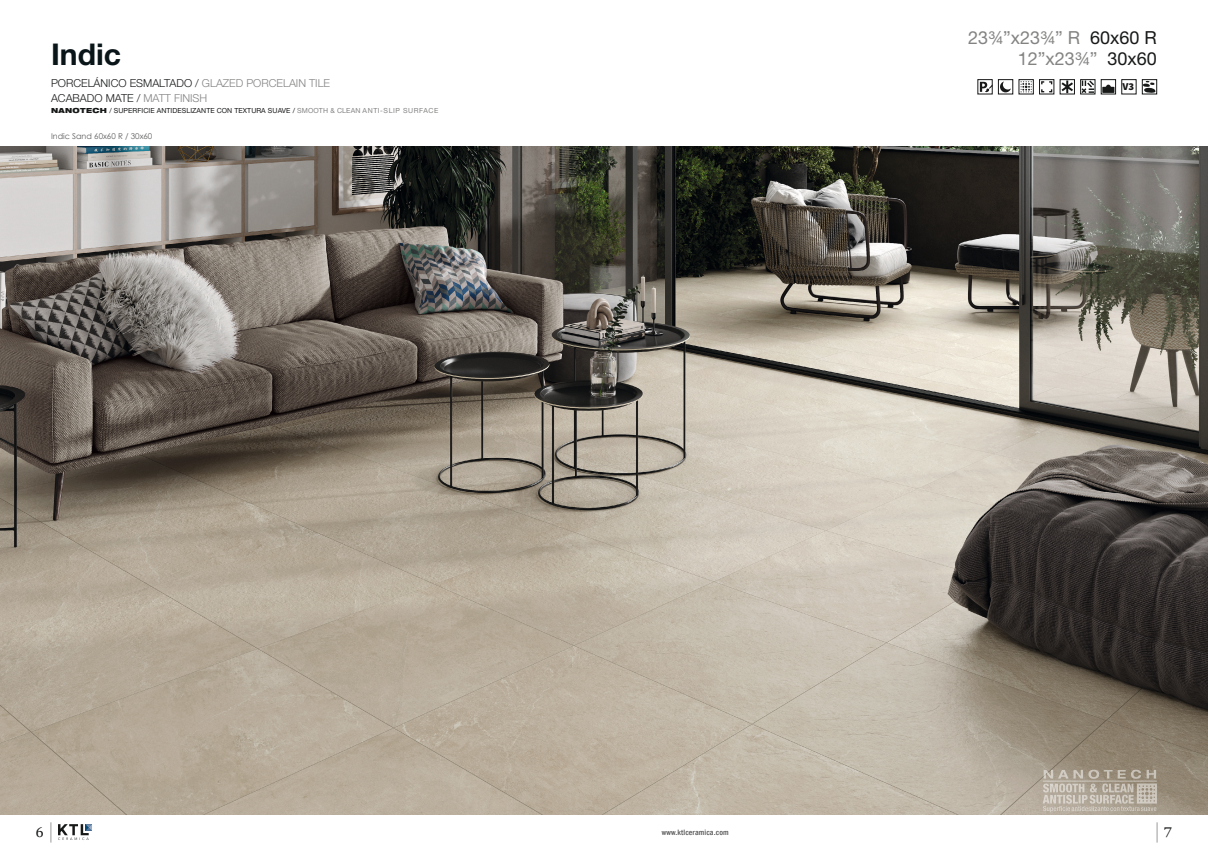
<style>
.page{position:relative;width:1208px;height:859px;background:#fff}
.page>*{position:absolute;margin:0;border:0;box-sizing:border-box;transform-origin:0 0}
.t1{font:700 30px "Helvetica Neue LT Std";color:#091519}
.t2{font:18px "Helvetica Neue LT Std";color:#838382}
.t3{font:14px "Georgia";color:#171818}
.t4{font:300 11px "Helvetica Neue LT Std";color:#171818}
.t5{font:900 10.5px "Source Sans Pro";color:#171818}
.t6{font:8px "Century Gothic";color:#5d5d5c}
.t7{font:500 condensed 8px "Franklin Gothic";letter-spacing:.02em;color:#504f4f}
.t8{font:7px "Helvetica Neue LT Std";letter-spacing:.01em;color:#171818}
.s1{color:#838382}
.s2{font-weight:900;font-stretch:expanded}
.s3{color:#171818}
</style>
<div class="page">
<svg style="left:1156px;top:822px;width:1px;height:20px"></svg>
<svg style="left:51px;top:822px;width:1px;height:20px"></svg>
<svg style="left:58px;top:824px;width:34px;height:16px"></svg>
<img style="left:0;top:146px;width:1208px;height:668px">
<div style="left:1039px;top:79px;width:15px;height:15px;border:1px solid #171818"></div>
<svg style="left:1041px;top:81px;width:11px;height:11px"></svg>
<div style="left:977px;top:79px;width:15px;height:15px;border:1px solid #171818"></div>
<svg style="left:980px;top:82px;width:12px;height:10px"></svg>
<div style="left:1059px;top:79px;width:15px;height:15px;border:1px solid #171818"></div>
<svg style="left:1061px;top:80px;width:12px;height:13px"></svg>
<div style="left:1080px;top:79px;width:15px;height:15px;border:1px solid #171818"></div>
<svg style="left:1081px;top:81px;width:13px;height:12px"></svg>
<div style="left:1121px;top:79px;width:15px;height:15px;border:1px solid #171818"></div>
<div style="left:998px;top:79px;width:15px;height:15px;border:1px solid #171818"></div>
<svg style="left:1000px;top:81px;width:11px;height:11px"></svg>
<div style="left:1142px;top:79px;width:15px;height:15px;border:1px solid #171818"></div>
<svg style="left:1142px;top:81px;width:14px;height:12px"></svg>
<svg style="left:1020px;top:81px;width:11px;height:11px"></svg>
<div style="left:1101px;top:79px;width:14px;height:15px;border:1px solid #171818"></div>
<svg style="left:1102px;top:85px;width:12px;height:8px"></svg>
<svg style="left:1042px;top:770px;width:115px;height:42px;background:#b6ada0"></svg>
<hr style="left:1042px;top:781px;width:115px;height:1px;background:#fff">
<p class="t1" style="left:51px;top:36px;width:71px">Indic</p>
<h3 class="t4" style="left:51px;top:77px;width:281px">PORCELÁNICO ESMALTADO / <span class="s1">GLAZED PORCELAIN TILE</span></h3>
<p class="t4" style="left:51px;top:91px;width:158px">ACABADO MATE / <span class="s1">MATT FINISH</span></p>
<p class="t8" style="left:51px;top:106px;width:389px"><span class="s2">NANOTECH</span> / SUPERFICIE ANTIDESLIZANTE CON TEXTURA SUAVE / <span class="s1">SMOOTH &amp; CLEAN ANTI-SLIP SURFACE</span></p>
<p class="t6" style="left:51px;top:130px;width:103px">Indic Sand 60x60 R / 30x60</p>
<p class="t2" style="left:968px;top:27px;width:190px">233/4”x233/4” R <span class="s3">60x60 R</span></p>
<p class="t2" style="left:1017px;top:48px;width:141px">12”x233/4” <span class="s3">30x60</span></p>
<p class="t5" style="left:1122px;top:80px;width:13px">V3</p>
<h3 class="t3" style="left:36px;top:824px;width:9px">6</h3>
<h3 class="t3" style="left:1164px;top:824px;width:9px">7</h3>
<p class="t7" style="left:661px;top:827px;width:69px">www.ktlceramica.com</p>
</div>
